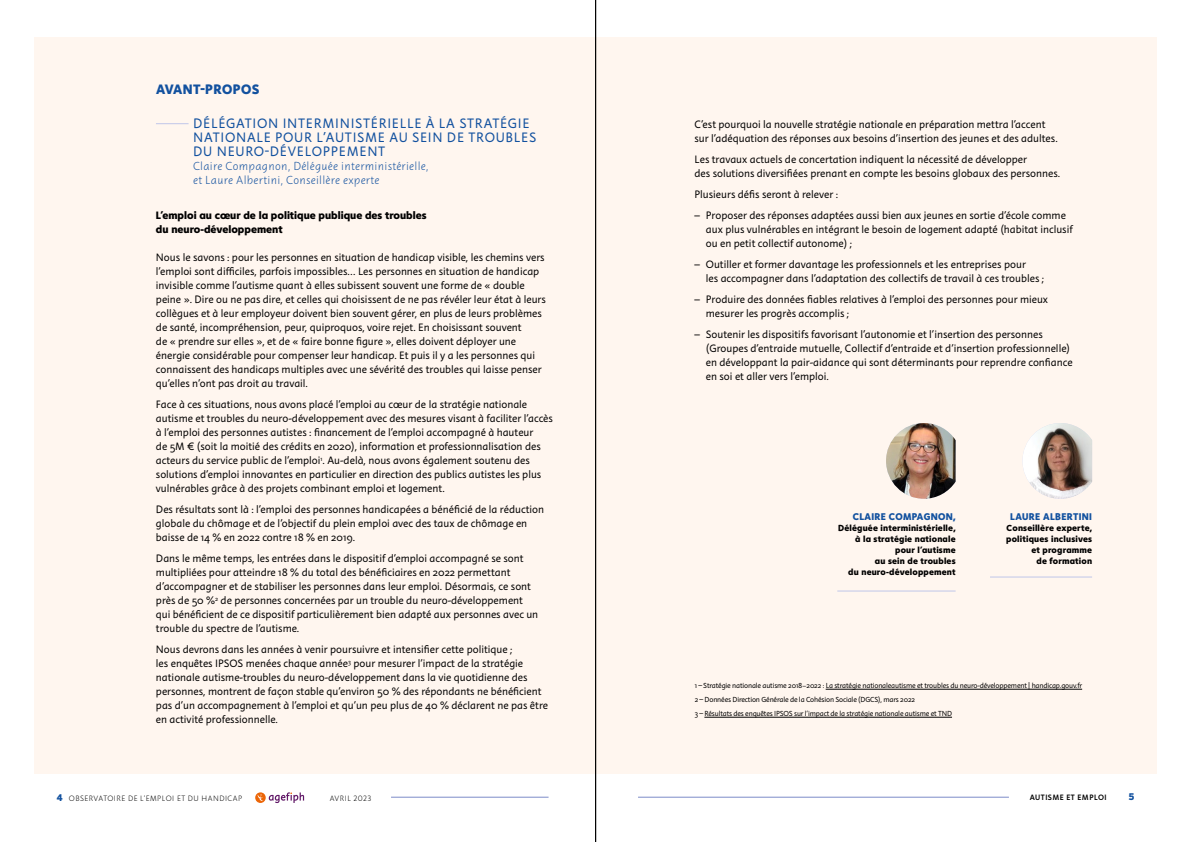
<style>
.page{position:relative;width:1191px;height:842px;background:#fff}
.page>*{position:absolute;margin:0;border:0;box-sizing:border-box;transform-origin:0 0}
.H1_-_Titre{font:14px/14px "Instant 3";letter-spacing:.05em;color:#12519f}
.H1_-_Titre-2{font:800 14px "Instant 5";letter-spacing:.03em;color:#12519f}
.H1_-_Titre-3{font:12px/14px "Instant 2 Quick";letter-spacing:.02em;color:#12519f}
.t1{font:11px/14px "Instant 3";color:#000}
.t2{font:800 11px/14px "Instant 5";color:#000}
.H1_-_Titre-4{font:800 10px "Instant 5";letter-spacing:.03em;color:#12519f}
.H1_-_Titre-5{font:800 9px/11px "Instant 5";letter-spacing:.02em;color:#000;text-align:right}
.t3{font:8px "Instant 2 Quick";letter-spacing:.06em;color:#000}
.t4{font:8px "Instant 4 Slow";letter-spacing:.06em;color:#000}
.body{font:7.5px "Instant 3";letter-spacing:-.02em;color:#000}
.s1{font-family:"Instant 5";font-weight:800;font-size:10px;color:#12519f}
</style>
<div class="page">
<hr style="left:638px;top:797px;width:371px;height:1px;background:#939fd1">
<hr style="left:391px;top:797px;width:157px;height:1px;background:#939fd1">
<svg style="left:255px;top:792px;width:49px;height:11px"></svg>
<div style="left:595px;top:37px;width:561px;height:736px;background:#fff6ef"></div>
<div style="left:34px;top:37px;width:561px;height:736px;background:#fff6ef"></div>
<hr style="left:156px;top:123px;width:33px;height:1px;background:#caceea">
<img style="left:886px;top:423px;width:69px;height:76px">
<img style="left:1022px;top:423px;width:70px;height:76px">
<hr style="left:837px;top:590px;width:118px;height:2px;background:#caceea">
<hr style="left:990px;top:576px;width:102px;height:2px;background:#caceea">
<hr style="left:825px;top:689px;width:257px;height:1px;background:#000">
<hr style="left:704px;top:717px;width:248px;height:1px;background:#000">
<hr style="left:595px;top:0;width:1px;height:842px;background:#000">
<h1 class="H1_-_Titre-2" style="left:156px;top:79px;width:105px">AVANT-PROPOS</h1>
<h1 class="H1_-_Titre" style="left:193px;top:117px;width:345px">DÉLÉGATION INTERMINISTÉRIELLE À LA STRATÉGIE<br>NATIONALE POUR L’AUTISME AU SEIN DE TROUBLES<br>DU NEURO-DÉVELOPPEMENT</h1>
<h1 class="H1_-_Titre-3" style="left:193px;top:160px;width:237px">Claire Compagnon, Déléguée interministérielle, et Laure Albertini, Conseillère experte</h1>
<p class="t2" style="left:156px;top:208px;width:272px">L’emploi au cœur de la politique publique des troubles du neuro-développement</p>
<p class="t1" style="left:156px;top:251px;width:391px">Nous le savons : pour les personnes en situation de handicap visible, les chemins vers l’emploi sont difficiles, parfois impossibles… Les personnes en situation de handicap invisible comme l’autisme quant à elles subissent souvent une forme de « double peine ». Dire ou ne pas dire, et celles qui choisissent de ne pas révéler leur état à leurs collègues et à leur employeur doivent bien souvent gérer, en plus de leurs problèmes de santé, incompréhension, peur, quiproquos, voire rejet. En choisissant souvent<br>de « prendre sur elles », et de « faire bonne figure », elles doivent déployer une énergie considérable pour compenser leur handicap. Et puis il y a les personnes qui connaissent des handicaps multiples avec une sévérité des troubles qui laisse penser qu’elles n’ont pas droit au travail.</p>
<p class="t1" style="left:156px;top:398px;width:398px">Face à ces situations, nous avons placé l’emploi au cœur de la stratégie nationale autisme et troubles du neuro-développement avec des mesures visant à faciliter l’accès à l’emploi des personnes autistes : financement de l’emploi accompagné à hauteur<br>de 5M € (soit la moitié des crédits en 2020), information et professionnalisation des acteurs du service public de l’emploi<sup>1</sup>. Au-delà, nous avons également soutenu des solutions d’emploi innovantes en particulier en direction des publics autistes les plus vulnérables grâce à des projets combinant emploi et logement.</p>
<p class="t1" style="left:156px;top:503px;width:389px">Des résultats sont là : l’emploi des personnes handicapées a bénéficié de la réduction globale du chômage et de l’objectif du plein emploi avec des taux de chômage en baisse de 14 % en 2022 contre 18 % en 2019.</p>
<p class="t1" style="left:156px;top:552px;width:384px">Dans le même temps, les entrées dans le dispositif d’emploi accompagné se sont multipliées pour atteindre 18 % du total des bénéficiaires en 2022 permettant d’accompagner et de stabiliser les personnes dans leur emploi. Désormais, ce sont près de 50 %<sup>2</sup> de personnes concernées par un trouble du neuro‑développement qui bénéficient de ce dispositif particulièrement bien adapté aux personnes avec un trouble du spectre de l’autisme.</p>
<p class="t1" style="left:156px;top:643px;width:394px">Nous devrons dans les années à venir poursuivre et intensifier cette politique ;<br>les enquêtes IPSOS menées chaque année<sup>3</sup> pour mesurer l’impact de la stratégie nationale autisme-troubles du neuro-développement dans la vie quotidienne des personnes, montrent de façon stable qu’environ 50 % des répondants ne bénéficient pas d’un accompagnement à l’emploi et qu’un peu plus de 40 % déclarent ne pas être en activité professionnelle.</p>
<p class="t1" style="left:694px;top:118px;width:365px">C’est pourquoi la nouvelle stratégie nationale en préparation mettra l’accent sur l’adéquation des réponses aux besoins d’insertion des jeunes et des adultes.</p>
<p class="t1" style="left:694px;top:153px;width:367px">Les travaux actuels de concertation indiquent la nécessité de développer<br>des solutions diversifiées prenant en compte les besoins globaux des personnes.</p>
<p class="t1" style="left:694px;top:188px;width:145px">Plusieurs défis seront à relever :</p>
<p class="t1" style="left:706px;top:209px;width:368px;text-indent:-11px">– Proposer des réponses adaptées aussi bien aux jeunes en sortie d’école comme aux plus vulnérables en intégrant le besoin de logement adapté (habitat inclusif ou en petit collectif autonome) ;</p>
<p class="t1" style="left:706px;top:258px;width:340px;text-indent:-11px">– Outiller et former davantage les professionnels et les entreprises pour<br>les accompagner dans l’adaptation des collectifs de travail à ces troubles ;</p>
<p class="t1" style="left:706px;top:293px;width:344px;text-indent:-11px">– Produire des données fiables relatives à l’emploi des personnes pour mieux mesurer les progrès accomplis ;</p>
<p class="t1" style="left:706px;top:328px;width:368px;text-indent:-11px">– Soutenir les dispositifs favorisant l’autonomie et l’insertion des personnes (Groupes d’entraide mutuelle, Collectif d’entraide et d’insertion professionnelle) en développant la pair-aidance qui sont déterminants pour reprendre confiance en soi et aller vers l’emploi.</p>
<h1 class="H1_-_Titre-4" style="left:852px;top:510px;width:104px">CLAIRE COMPAGNON,</h1>
<h1 class="H1_-_Titre-5" style="left:838px;top:523px;width:119px">Déléguée interministérielle, à la stratégie nationale pour l’autisme<br>au sein de troubles<br>du neuro-développement</h1>
<h1 class="H1_-_Titre-4" style="left:1010px;top:510px;width:83px">LAURE ALBERTINI</h1>
<h1 class="H1_-_Titre-5" style="left:1006px;top:523px;width:87px">Conseillère experte, politiques inclusives et programme<br>de formation</h1>
<p class="body" style="left:694px;top:681px;width:389px">1 – Stratégie nationale autisme 2018-2022 : La stratégie nationaleautisme et troubles du neuro-développement | handicap.gouv.fr</p>
<p class="body" style="left:694px;top:695px;width:222px">2 – Données Direction Générale de la Cohésion Sociale (DGCS), mars 2022</p>
<p class="body" style="left:694px;top:709px;width:259px">3 – Résultats des enquêtes IPSOS sur l’impact de la stratégie nationale autisme et TND</p>
<p class="t3" style="left:57px;top:793px;width:187px"><span class="s1">4</span> OBSERVATOIRE DE L'EMPLOI ET DU HANDICAP</p>
<p class="t3" style="left:330px;top:793px;width:43px">AVRIL 2023</p>
<p class="t4" style="left:1029px;top:792px;width:79px">AUTISME ET EMPLOI</p>
<p class="H1_-_Titre-4" style="left:1128px;top:790px;width:7px">5</p>
</div>
